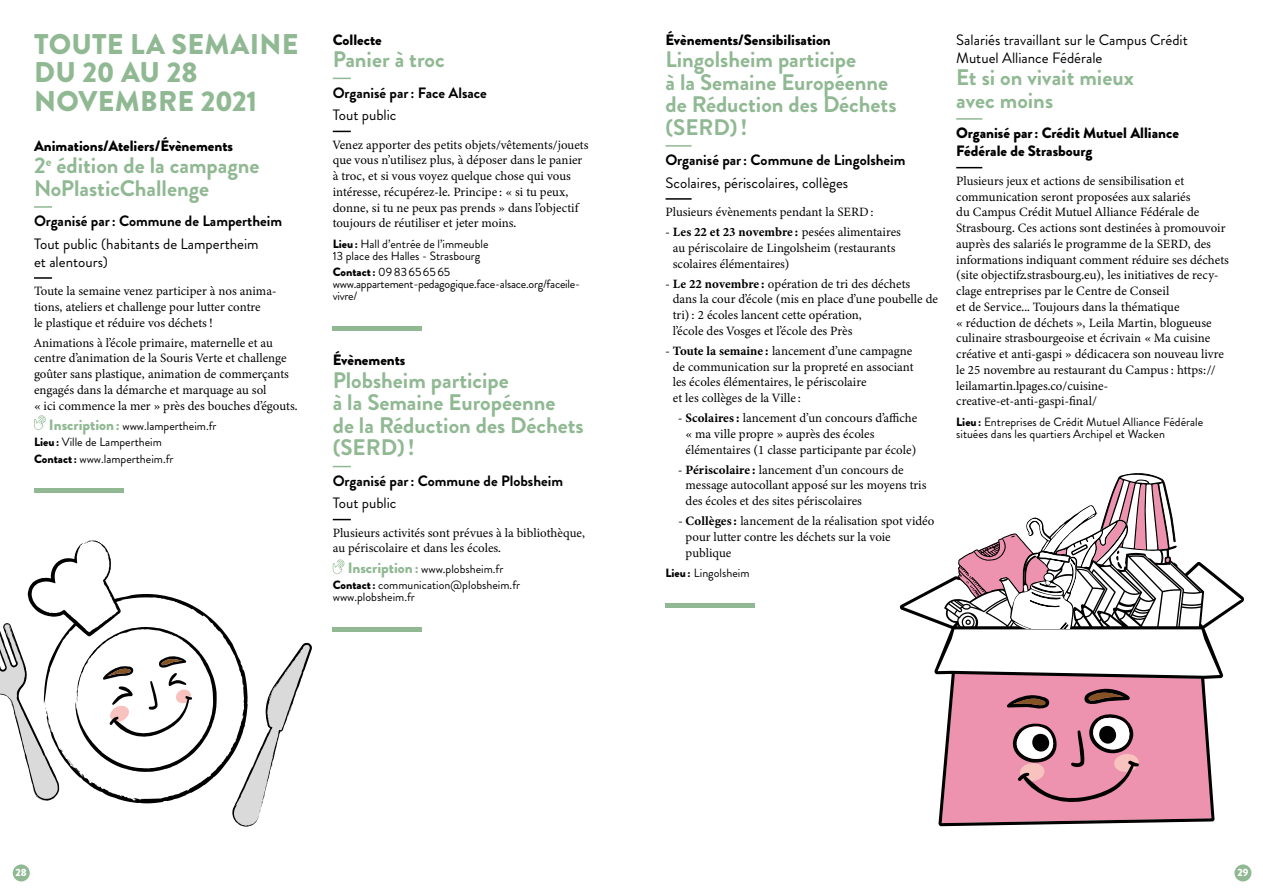
<style>
.page{position:relative;width:1263px;height:893px;background:#fff}
.page>*{position:absolute;margin:0;border:0;box-sizing:border-box;transform-origin:0 0}
.t1{font:900 28.5px/28.5px "Brandon Grotesque";letter-spacing:.01em;color:#90b993}
.t2{font:700 22.5px/22.5px "Brandon Grotesque";color:#90b993}
.t3{font:15px/18px "Brandon Grotesque";color:#000}
.t4{font:900 15px/18px "Brandon Grotesque";color:#000}
.t5{font:700 15px "Brandon Grotesque";color:#000}
.t6{font:12.75px/15.8px "Minion Variable Concept";color:#000}
.t7{font:12px/16.2px "Brandon Grotesque";color:#000}
.t8{font:12px/12px "Brandon Grotesque";letter-spacing:-.02em;color:#000}
.t9{font:900 10.5px "Brandon Grotesque";color:#fff}
.s1{font-weight:900;font-size:15px;color:#90b993}
.s2{font-weight:900}
</style>
<div class="page">
<svg style="left:899px;top:473px;width:345px;height:350px"></svg>
<svg style="left:34px;top:206px;width:18px;height:2px"></svg>
<svg style="left:34px;top:277px;width:18px;height:2px"></svg>
<svg style="left:34px;top:415px;width:12px;height:15px"></svg>
<div style="left:34px;top:488px;width:89px;height:5px;background:#90b993"></div>
<svg style="left:333px;top:78px;width:18px;height:1px"></svg>
<svg style="left:333px;top:131px;width:18px;height:1px"></svg>
<svg style="left:333px;top:466px;width:18px;height:1px"></svg>
<svg style="left:333px;top:519px;width:18px;height:1px"></svg>
<hr style="left:333px;top:326px;width:89px;height:4px;background:#90b993">
<svg style="left:333px;top:559px;width:12px;height:16px"></svg>
<hr style="left:333px;top:627px;width:89px;height:4px;background:#90b993">
<hr style="left:665px;top:145px;width:27px;height:2px;background:#90b993">
<hr style="left:665px;top:198px;width:27px;height:2px;background:#000">
<hr style="left:665px;top:603px;width:90px;height:4px;background:#90b993">
<hr style="left:956px;top:118px;width:26px;height:2px;background:#90b993">
<svg style="left:956px;top:167px;width:26px;height:1px"></svg>
<svg style="left:0;top:540px;width:312px;height:287px"></svg>
<div style="left:1234px;top:864px;width:17px;height:17px;background:#90b993;border-radius:50%"></div>
<div style="left:13px;top:864px;width:17px;height:17px;background:#90b993;border-radius:50%"></div>
<h1 class="t1" style="left:34px;top:30px;width:266px">TOUTE LA SEMAINE<br>DU 20 AU 28<br>NOVEMBRE 2021</h1>
<p class="t4" style="left:34px;top:137px;width:201px">Animations/Ateliers/Évènements</p>
<h2 class="t2" style="left:34px;top:154px;width:227px">2<sup>e</sup> édition de la campagne<br>NoPlasticChallenge</h2>
<p class="t5" style="left:34px;top:211px;width:250px">Organisé par: Commune de Lampertheim</p>
<p class="t3" style="left:34px;top:235px;width:226px">Tout public (habitants de Lampertheim et alentours)</p>
<p class="t6" style="left:34px;top:283px;width:244px">Toute la semaine venez participer à nos anima&shy;tions, ateliers et challenge pour lutter contre<br>le plastique et réduire vos déchets!</p>
<p class="t6" style="left:34px;top:335px;width:265px">Animations à l’école primaire, maternelle et au centre d’animation de la Souris Verte et challenge goûter sans plastique, animation de commerçants engagés dans la démarche et marquage au sol<br>« ici commence la mer » près des bouches d’égouts.</p>
<p class="t7" style="left:34px;top:418px;width:184px;text-indent:15px"><span class="s1">Inscription:</span> www.lampertheim.fr<br><span class="s2">Lieu:</span> Ville de Lampertheim<br><span class="s2">Contact:</span> www.lampertheim.fr</p>
<p class="t4" style="left:333px;top:31px;width:51px">Collecte</p>
<h2 class="t2" style="left:333px;top:48px;width:113px">Panier à troc</h2>
<p class="t5" style="left:333px;top:82px;width:156px">Organisé par: Face Alsace</p>
<p class="t3" style="left:333px;top:106px;width:65px">Tout public</p>
<p class="t6" style="left:333px;top:136px;width:257px">Venez apporter des petits objets/vêtements/jouets que vous n’utilisez plus, à déposer dans le panier à troc, et si vous voyez quelque chose qui vous intéresse, récupérez-le. Principe : « si tu peux, donne, si tu ne peux pas prends » dans l’objectif toujours de réutiliser et jeter moins.</p>
<p class="t7" style="left:333px;top:238px;width:157px;line-height:12px"><span class="s2">Lieu:</span> Hall d’entrée de l’immeuble<br>13 place des Halles - Strasbourg</p>
<p class="t8" style="left:333px;top:266px;width:249px"><span class="s2">Contact:</span> 0983656565 www.appartement-pedagogique.face-alsace.org/faceile&shy;vivre/</p>
<p class="t4" style="left:333px;top:351px;width:74px">Évènements</p>
<h2 class="t2" style="left:333px;top:369px;width:253px">Plobsheim participe<br>à la Semaine Européenne<br>de la Réduction des Déchets (SERD)!</h2>
<p class="t5" style="left:333px;top:470px;width:232px">Organisé par: Commune de Plobsheim</p>
<p class="t3" style="left:333px;top:494px;width:65px">Tout public</p>
<p class="t6" style="left:333px;top:525px;width:254px">Plusieurs activités sont prévues à la bibliothèque, au périscolaire et dans les écoles.</p>
<p class="t7" style="left:333px;top:561px;width:189px;text-align:center"><span class="s1">Inscription:</span> www.plobsheim.fr<br><span class="s2">Contact:</span> communication@plobsheim.fr</p>
<p class="t7" style="left:333px;top:589px;width:84px">www.plobsheim.fr</p>
<p class="t4" style="left:665px;top:31px;width:167px">Évènements/Sensibilisation</p>
<h2 class="t2" style="left:665px;top:48px;width:233px">Lingolsheim participe<br>à la Semaine Européenne de Réduction des Déchets (SERD)!</h2>
<p class="t5" style="left:665px;top:150px;width:242px">Organisé par: Commune de Lingolsheim</p>
<p class="t3" style="left:665px;top:174px;width:184px">Scolaires, périscolaires, collèges</p>
<p class="t6" style="left:665px;top:204px;width:210px">Plusieurs évènements pendant la SERD:</p>
<p class="t6" style="left:673px;top:224px;width:230px;text-indent:-7px">- Les 22 et 23 novembre : pesées alimentaires au périscolaire de Lingolsheim (restaurants scolaires élémentaires)</p>
<p class="t6" style="left:673px;top:275px;width:267px;text-indent:-7px">- Le 22 novembre : opération de tri des déchets<br>dans la cour d’école (mis en place d’une poubelle de tri): 2 écoles lancent cette opération,<br>l’école des Vosges et l’école des Près</p>
<p class="t6" style="left:673px;top:343px;width:242px;text-indent:-7px">- Toute la semaine : lancement d’une campagne de communication sur la propreté en associant les écoles élémentaires, le périscolaire<br>et les collèges de la Ville :</p>
<p class="t6" style="left:685px;top:410px;width:233px;text-indent:-7px">- Scolaires: lancement d’un concours d’affiche « ma ville propre » auprès des écoles élémentaires (1 classe participante par école)</p>
<p class="t6" style="left:685px;top:461px;width:242px;text-indent:-7px">- Périscolaire : lancement d’un concours de message autocollant apposé sur les moyens tris des écoles et des sites périscolaires</p>
<p class="t6" style="left:686px;top:513px;width:250px;text-indent:-7px">- Collèges: lancement de la réalisation spot vidéo pour lutter contre les déchets sur la voie publique</p>
<p class="t7" style="left:665px;top:565px;width:86px"><span class="s2">Lieu:</span> Lingolsheim</p>
<p class="t3" style="left:956px;top:31px;width:233px">Salariés travaillant sur le Campus Crédit<br>Mutuel Alliance Fédérale</p>
<h2 class="t2" style="left:956px;top:66px;width:179px">Et si on vivait mieux avec moins</h2>
<p class="t4" style="left:956px;top:124px;width:224px">Organisé par: Crédit Mutuel Alliance<br>Fédérale de Strasbourg</p>
<p class="t6" style="left:956px;top:173px;width:274px">Plusieurs jeux et actions de sensibilisation et communication seront proposées aux salariés<br>du Campus Crédit Mutuel Alliance Fédérale de Strasbourg. Ces actions sont destinées à promouvoir auprès des salariés le programme de la SERD, des informations indiquant comment réduire ses déchets (site objectifz.strasbourg.eu), les initiatives de recy&shy;clage entreprises par le Centre de Conseil<br>et de Service... Toujours dans la thématique<br>« réduction de déchets », Leila Martin, blogueuse culinaire strasbourgeoise et écrivain « Ma cuisine créative et anti-gaspi » dédicacera son nouveau livre le 25 novembre au restaurant du Campus: https:// leilamartin.lpages.co/cuisine&shy;creative-et-anti-gaspi-final/</p>
<p class="t7" style="left:956px;top:416px;width:248px;line-height:12px"><span class="s2">Lieu:</span> Entreprises de Crédit Mutuel Alliance Fédérale situées dans les quartiers Archipel et Wacken</p>
<p class="t9" style="left:16px;top:865px;width:13px">28</p>
<p class="t9" style="left:1237px;top:865px;width:13px">29</p>
</div>
